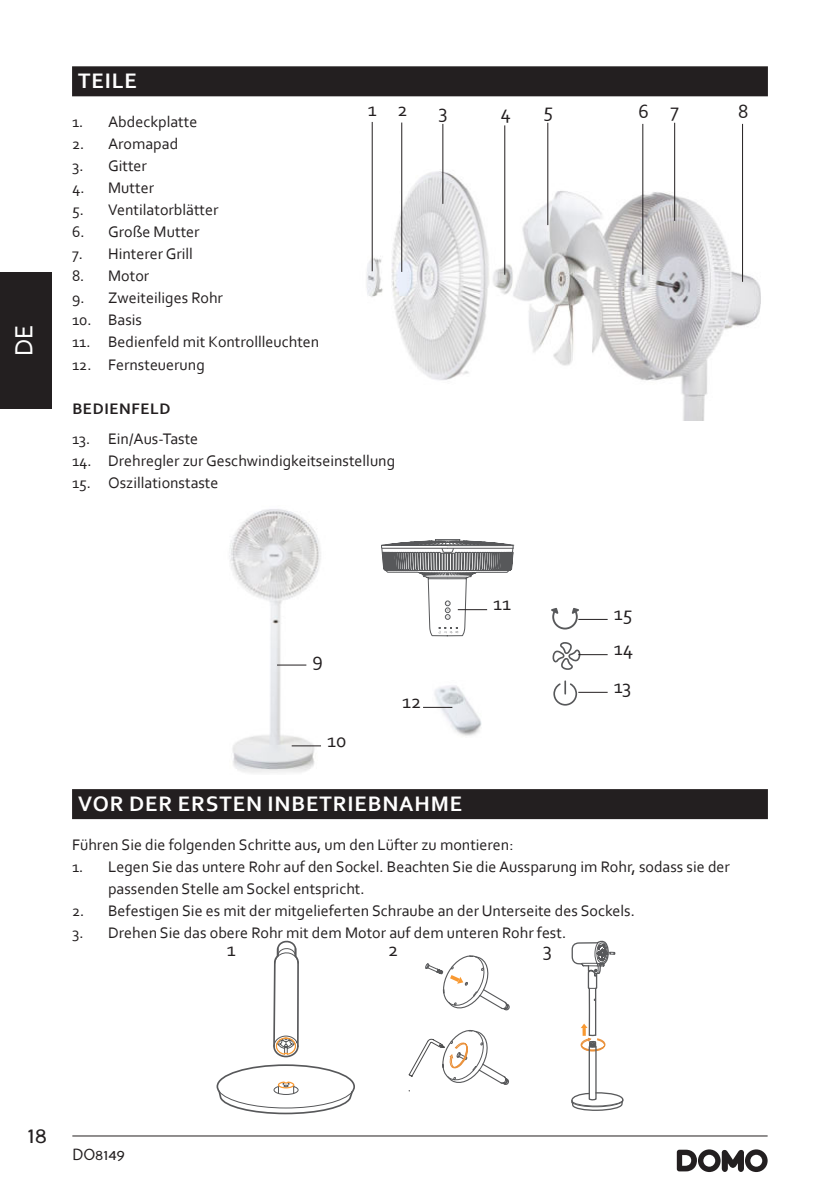
<style>
.page{position:relative;width:840px;height:1191px;background:#fff}
.page>*{position:absolute;margin:0;border:0;box-sizing:border-box;transform-origin:0 0}
.t1{font:26px "Corbel";color:#fff}
.t2{font:24px "Perspective Sans";color:#231f20}
.t3{font:700 22px "Corbel";letter-spacing:.04em;color:#fff}
.t4{font:20px/35.2px "Corbel";color:#231f20}
.t5{font:16px/22px "Corbel";color:#231f20}
.t6{font:700 16px "Corbel";letter-spacing:.04em;color:#231f20}
.t7{font:16px "Perspective Sans";color:#231f20}
</style>
<div class="page">
<hr style="left:72px;top:1135px;width:695px;height:1px;background:#231f20">
<svg style="left:676px;top:1149px;width:91px;height:23px"></svg>
<div style="left:0;top:272px;width:51px;height:136px;background:#231f20"></div>
<div style="left:72px;top:66px;width:695px;height:30px;background:#231f20"></div>
<div style="left:72px;top:789px;width:695px;height:30px;background:#231f20"></div>
<img style="left:424px;top:685px;width:58px;height:51px">
<svg style="left:423px;top:707px;width:29px;height:1px"></svg>
<div style="left:435px;top:539px;width:24px;height:2px;border:1px solid #57585a"></div>
<svg style="left:381px;top:541px;width:133px;height:95px"></svg>
<hr style="left:457px;top:609px;width:30px;height:1px;background:#231f20">
<svg style="left:552px;top:642px;width:55px;height:28px"></svg>
<svg style="left:553px;top:680px;width:54px;height:25px"></svg>
<svg style="left:551px;top:608px;width:56px;height:21px"></svg>
<svg style="left:215px;top:66px;width:140px;height:1049px"></svg>
<svg style="left:408px;top:955px;width:101px;height:136px"></svg>
<svg style="left:571px;top:940px;width:52px;height:171px"></svg>
<img style="left:351px;top:169px;width:410px;height:251px">
<hr style="left:442px;top:124px;width:1px;height:80px;background:#231f20">
<hr style="left:504px;top:125px;width:1px;height:150px;background:#231f20">
<hr style="left:547px;top:123px;width:1px;height:102px;background:#231f20">
<hr style="left:642px;top:124px;width:1px;height:151px;background:#231f20">
<hr style="left:674px;top:123px;width:1px;height:98px;background:#231f20">
<hr style="left:741px;top:124px;width:1px;height:158px;background:#231f20">
<hr style="left:401px;top:123px;width:1px;height:149px;background:#231f20">
<hr style="left:371px;top:122px;width:1px;height:149px;background:#231f20">
<h1 class="t1" style="left:8px;top:356px;width:33px;rotate:-90deg">DE</h1>
<h3 class="t3" style="left:78px;top:70px;width:60px">TEILE</h3>
<p class="t5" style="left:72px;top:112px;width:127px">1. Abdeckplatte</p>
<p class="t5" style="left:72px;top:134px;width:108px">2. Aromapad</p>
<p class="t5" style="left:72px;top:156px;width:76px">3. Gitter</p>
<p class="t5" style="left:72px;top:178px;width:83px">4. Mutter</p>
<p class="t5" style="left:72px;top:200px;width:148px">5. Ventilatorblätter</p>
<p class="t5" style="left:72px;top:222px;width:129px">6. Große Mutter</p>
<p class="t5" style="left:72px;top:244px;width:122px">7. Hinterer Grill</p>
<p class="t5" style="left:72px;top:266px;width:79px">8. Motor</p>
<p class="t5" style="left:72px;top:288px;width:152px">9. Zweiteiliges Rohr</p>
<p class="t5" style="left:72px;top:310px;width:71px">10. Basis</p>
<p class="t5" style="left:72px;top:332px;width:249px">11. Bedienfeld mit Kontrollleuchten</p>
<p class="t5" style="left:72px;top:354px;width:134px">12. Fernsteuerung</p>
<p class="t6" style="left:72px;top:400px;width:99px">BEDIENFELD</p>
<p class="t5" style="left:72px;top:428px;width:128px">13. Ein/Aus-Taste</p>
<p class="t5" style="left:72px;top:450px;width:324px">14. Drehregler zur Geschwindigkeitseinstellung</p>
<p class="t5" style="left:72px;top:472px;width:148px">15. Oszillationstaste</p>
<p class="t4" style="left:367px;top:93px;width:41px">1 2</p>
<p class="t4" style="left:438px;top:94px;width:11px">3</p>
<p class="t4" style="left:500px;top:96px;width:12px">4</p>
<p class="t4" style="left:543px;top:93px;width:11px">5</p>
<p class="t4" style="left:638px;top:94px;width:42px">6 7</p>
<p class="t4" style="left:737px;top:94px;width:12px">8</p>
<p class="t4" style="left:312px;top:642px;width:12px">9</p>
<p class="t4" style="left:327px;top:723px;width:21px">10</p>
<p class="t4" style="left:402px;top:684px;width:21px">12</p>
<p class="t4" style="left:493px;top:587px;width:19px">11</p>
<p class="t4" style="left:613px;top:597px;width:21px">15<br>14</p>
<p class="t4" style="left:613px;top:669px;width:19px">13</p>
<h3 class="t3" style="left:78px;top:793px;width:385px">VOR DER ERSTEN INBETRIEBNAHME</h3>
<p class="t5" style="left:72px;top:834px;width:443px">Führen Sie die folgenden Schritte aus, um den Lüfter zu montieren:</p>
<p class="t5" style="left:108px;top:856px;width:623px;text-indent:-36px">1. Legen Sie das untere Rohr auf den Sockel. Beachten Sie die Aussparung im Rohr, sodass sie der passenden Stelle am Sockel entspricht.</p>
<p class="t5" style="left:72px;top:900px;width:564px">2. Befestigen Sie es mit der mitgelieferten Schraube an der Unterseite des Sockels.</p>
<p class="t5" style="left:72px;top:922px;width:495px">3. Drehen Sie das obere Rohr mit dem Motor auf dem unteren Rohr fest.</p>
<p class="t4" style="left:226px;top:932px;width:10px">1</p>
<p class="t4" style="left:542px;top:932px;width:11px">3</p>
<p class="t4" style="left:388px;top:932px;width:12px">2</p>
<h2 class="t2" style="left:28px;top:1120px;width:21px">18</h2>
<p class="t7" style="left:72px;top:1145px;width:54px">DO8149</p>
</div>
